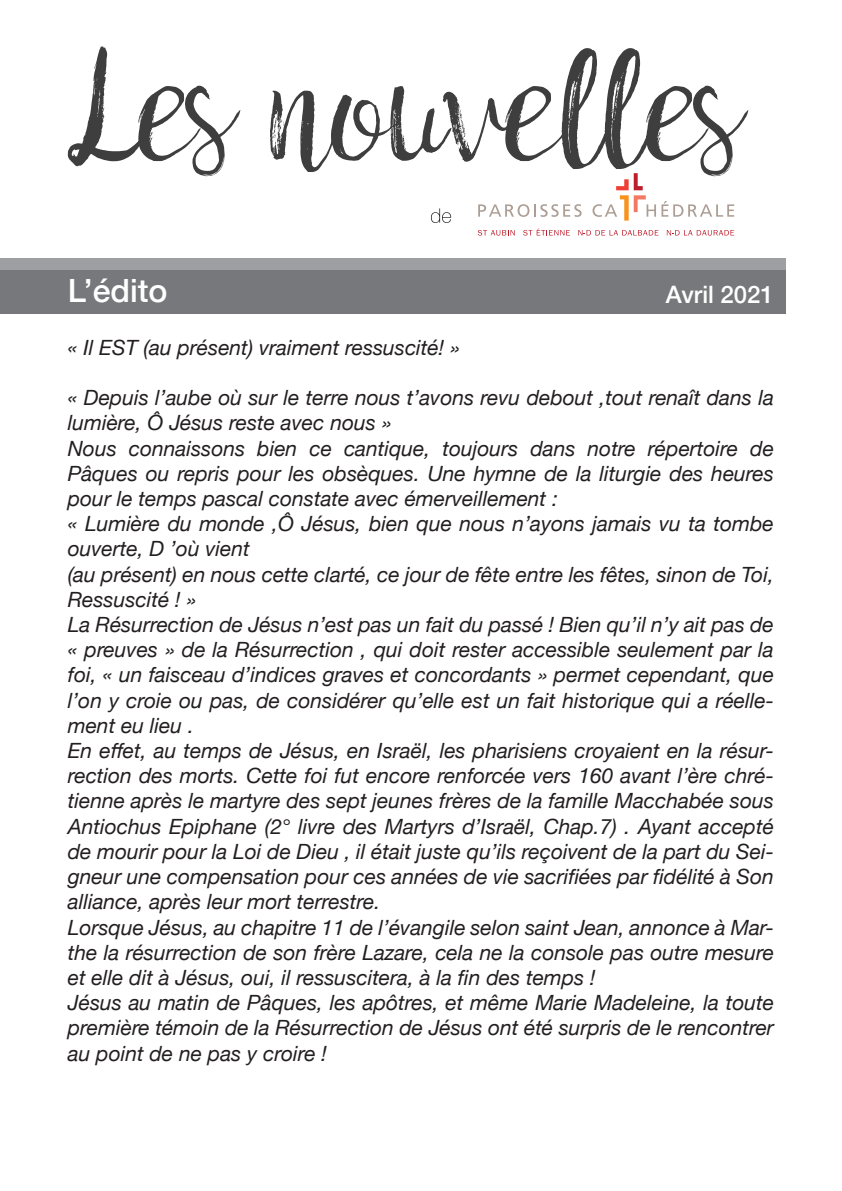
<style>
.page{position:relative;width:842px;height:1191px;background:#fff}
.page>*{position:absolute;margin:0;border:0;box-sizing:border-box;transform-origin:0 0}
.t1{font:500 32px "Helvetica Neue";color:#fff}
.t2{font:500 24px "Helvetica Neue";color:#fff}
.t3{font:italic 21px/25.2px "Helvetica Neue";color:#231f20;text-align:justify}
</style>
<div class="page">
<svg style="left:431px;top:208px;width:20px;height:15px"></svg>
<div style="left:0;top:269px;width:785px;height:45px;background:#76787b"></div>
<div style="left:0;top:258px;width:785px;height:11px;background:#9d9fa2"></div>
<svg style="left:68px;top:47px;width:680px;height:129px"></svg>
<svg style="left:478px;top:204px;width:104px;height:13px"></svg>
<svg style="left:478px;top:230px;width:37px;height:5px"></svg>
<svg style="left:523px;top:228px;width:47px;height:7px"></svg>
<svg style="left:578px;top:230px;width:80px;height:5px"></svg>
<svg style="left:667px;top:230px;width:67px;height:5px"></svg>
<svg style="left:592px;top:173px;width:142px;height:48px"></svg>
<p class="t1" style="left:68px;top:264px;width:101px">L’édito</p>
<p class="t2" style="left:666px;top:276px;width:110px">Avril 2021</p>
<p class="t3" style="left:68px;top:336px;width:394px">« Il EST (au présent) vraiment ressuscité! »</p>
<p class="t3" style="left:68px;top:386px;width:707px">« Depuis l’aube où sur le terre nous t’avons revu debout ,tout renaît dans la lumière, Ô Jésus reste avec nous »</p>
<p class="t3" style="left:68px;top:437px;width:708px">Nous connaissons bien ce cantique, toujours dans notre répertoire de Pâques ou repris pour les obsèques. Une hymne de la liturgie des heures pour le temps pascal constate avec émerveillement :</p>
<p class="t3" style="left:68px;top:512px;width:707px">« Lumière du monde ,Ô Jésus, bien que nous n’ayons jamais vu ta tombe ouverte, D ’où vient</p>
<p class="t3" style="left:68px;top:563px;width:707px">(au présent) en nous cette clarté, ce jour de fête entre les fêtes, sinon de Toi,<br>Ressuscité ! »</p>
<p class="t3" style="left:68px;top:613px;width:708px">La Résurrection de Jésus n’est pas un fait du passé ! Bien qu’il n’y ait pas de « preuves » de la Résurrection , qui doit rester accessible seulement par la foi, « un faisceau d’indices graves et concordants » permet cependant, que l’on y croie ou pas, de considérer qu’elle est un fait historique qui a réelle&shy;ment eu lieu .</p>
<p class="t3" style="left:68px;top:739px;width:708px">En effet, au temps de Jésus, en Israël, les pharisiens croyaient en la résur&shy;rection des morts. Cette foi fut encore renforcée vers 160 avant l’ère chré&shy;tienne après le martyre des sept jeunes frères de la famille Macchabée sous Antiochus Epiphane (2° livre des Martyrs d’Israël, Chap.7) . Ayant accepté de mourir pour la Loi de Dieu , il était juste qu’ils reçoivent de la part du Sei&shy;gneur une compensation pour ces années de vie sacrifiées par fidélité à Son alliance, après leur mort terrestre.</p>
<p class="t3" style="left:68px;top:915px;width:708px">Lorsque Jésus, au chapitre 11 de l’évangile selon saint Jean, annonce à Mar&shy;the la résurrection de son frère Lazare, cela ne la console pas outre mesure et elle dit à Jésus, oui, il ressuscitera, à la fin des temps !</p>
<p class="t3" style="left:68px;top:991px;width:708px">Jésus au matin de Pâques, les apôtres, et même Marie Madeleine, la toute première témoin de la Résurrection de Jésus ont été surpris de le rencontrer au point de ne pas y croire !</p>
</div>
